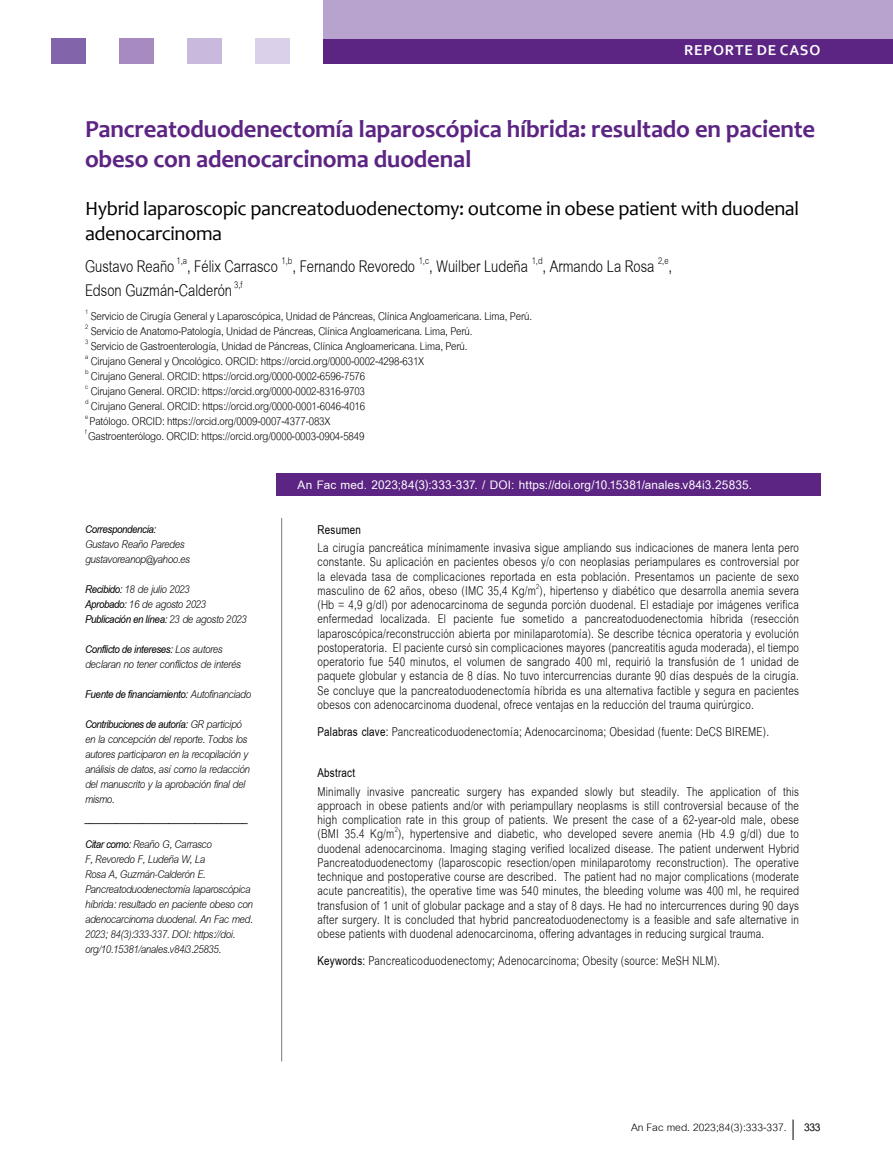
<style>
.page{position:relative;width:893px;height:1174px;background:#fff}
.page>*{position:absolute;margin:0;border:0;box-sizing:border-box;transform-origin:0 0}
.t1{font:24.75px/24px "Cordia UPC";color:#000;scale:.8 1}
.t2{font:700 24.75px/29.7px "Candara";letter-spacing:-.01em;color:#5c2483}
.t3{font:20.25px/24.3px "Candara";letter-spacing:-.02em;color:#000}
.t4{font:18.75px/14.2px "Cordia UPC";letter-spacing:.015em;color:#000;text-align:justify;scale:.8 1}
.t5{font:700 18.75px "Cordia UPC";letter-spacing:.015em;color:#000;scale:.8 1}
.t6{font:700 18px "Cordia UPC";letter-spacing:.005em;color:#fff}
.t7{font:16.5px/15px "Cordia UPC";letter-spacing:-.01em;color:#000;scale:.9 1}
.t8{font:italic 16.5px/15px "Cordia UPC";letter-spacing:-.025em;color:#000;scale:.9 1}
.t9{font:italic 700 16.5px/30px "Cordia UPC";letter-spacing:-.025em;color:#000;scale:.9 1}
.t10{font:15.75px "Cordia UPC";color:#000}
.t11{font:700 15px "Corbel";letter-spacing:.05em;color:#fff}
.s1{font-weight:700}
.s2{font-weight:400}
</style>
<div class="page">
<div style="left:51px;top:38px;width:34px;height:26px;background:#8164a9"></div>
<div style="left:255px;top:38px;width:34px;height:26px;background:#dbd0e9"></div>
<div style="left:187px;top:38px;width:34px;height:26px;background:#c9b9dc"></div>
<div style="left:119px;top:38px;width:34px;height:26px;background:#a78ac0"></div>
<div style="left:323px;top:38px;width:570px;height:26px;background:#5c2483"></div>
<div style="left:323px;top:0;width:570px;height:38px;background:#b8a2ce"></div>
<svg style="left:793px;top:1119px;width:1px;height:21px"></svg>
<div style="left:276px;top:473px;width:545px;height:23px;background:#5c2483"></div>
<hr style="left:281px;top:518px;width:1px;height:543px;background:#7c7b7b">
<p class="t11" style="left:684px;top:41px;width:138px">REPORTE DE CASO</p>
<h1 class="t2" style="left:85px;top:114px;width:732px">Pancreatoduodenectomía laparoscópica híbrida: resultado en paciente obeso con adenocarcinoma duodenal</h1>
<p class="t3" style="left:85px;top:196px;width:716px">Hybrid laparoscopic pancreatoduodenectomy: outcome in obese patient with duodenal adenocarcinoma</p>
<h1 class="t1" style="left:85px;top:255px;width:735px">Gustavo Reaño <sup>1,a</sup>, Félix Carrasco <sup>1,b</sup>, Fernando Revoredo <sup>1,c</sup>, Wuilber Ludeña <sup>1,d</sup>, Armando La Rosa <sup>2,e</sup>,<br>Edson Guzmán-Calderón <sup>3,f</sup></h1>
<p class="t7" style="left:85px;top:309px;width:498px"><sup>1</sup> Servicio de Cirugía General y Laparoscópica, Unidad de Páncreas, Clínica Angloamericana. Lima, Perú.<br><sup>2</sup> Servicio de Anatomo-Patología, Unidad de Páncreas, Clínica Angloamericana. Lima, Perú.<br><sup>3</sup> Servicio de Gastroenterología, Unidad de Páncreas, Clínica Angloamericana. Lima, Perú.<br><sup>a</sup> Cirujano General y Oncológico. ORCID: https://orcid.org/0000-0002-4298-631X<br><sup>b</sup> Cirujano General. ORCID: https://orcid.org/0000-0002-6596-7576<br><sup>c</sup> Cirujano General. ORCID: https://orcid.org/0000-0002-8316-9703<br><sup>d</sup> Cirujano General. ORCID: https://orcid.org/0000-0001-6046-4016<br><sup>e</sup> Patólogo. ORCID: https://orcid.org/0009-0007-4377-083X<br><sup>f</sup> Gastroenterólogo. ORCID: https://orcid.org/0000-0003-0904-5849</p>
<p class="t9" style="left:85px;top:514px;width:81px">Correspondencia:</p>
<p class="t8" style="left:85px;top:536px;width:118px">Gustavo Reaño Paredes gustavoreanop@yahoo.es</p>
<p class="t8" style="left:85px;top:581px;width:181px"><span class="s1">Recibido:</span> 18 de julio 2023<br><span class="s1">Aprobado:</span> 16 de agosto 2023<br><span class="s1">Publicación en línea:</span> 23 de agosto 2023</p>
<p class="t8" style="left:85px;top:641px;width:175px"><span class="s1">Conflicto de intereses:</span> Los autores declaran no tener conflictos de interés</p>
<p class="t9" style="left:85px;top:679px;width:186px">Fuente de financiamiento: <span class="s2">Autofinanciado<br></span>Contribuciones de autoría: <span class="s2">GR participó</span></p>
<p class="t8" style="left:85px;top:731px;width:185px">en la concepción del reporte. Todos los autores participaron en la recopilación y análisis de datos, así como la redacción del manuscrito y la aprobación final del mismo.</p>
<p class="t9" style="left:85px;top:806px;width:183px;line-height:25.5px">_______________________________<br>Citar como: <span class="s2">Reaño G, Carrasco</span></p>
<p class="t8" style="left:85px;top:851px;width:188px">F, Revoredo F, Ludeña W, La<br>Rosa A, Guzmán-Calderón E.<br>Pancreatoduodenectomía laparoscópica híbrida: resultado en paciente obeso con adenocarcinoma duodenal. An Fac med.<br>2023; 84(3):333-337. DOI: https://doi. org/10.15381/anales.v84i3.25835.</p>
<p class="t6" style="left:298px;top:473px;width:456px">An Fac med. 2023;84(3):333-337. / DOI: https://doi.org/10.15381/anales.v84i3.25835.</p>
<p class="t5" style="left:317px;top:518px;width:56px">Resumen</p>
<p class="t4" style="left:317px;top:541px;width:603px">La cirugía pancreática mínimamente invasiva sigue ampliando sus indicaciones de manera lenta pero constante. Su aplicación en pacientes obesos y/o con neoplasias periampulares es controversial por la elevada tasa de complicaciones reportada en esta población. Presentamos un paciente de sexo masculino de 62 años, obeso (IMC 35,4 Kg/m<sup>2</sup>), hipertenso y diabético que desarrolla anemia severa (Hb = 4,9 g/dl) por adenocarcinoma de segunda porción duodenal. El estadiaje por imágenes verifica enfermedad localizada. El paciente fue sometido a pancreatoduodenectomia híbrida (resección laparoscópica/reconstrucción abierta por minilaparotomía). Se describe técnica operatoria y evolución postoperatoria. El paciente cursó sin complicaciones mayores (pancreatitis aguda moderada), el tiempo operatorio fue 540 minutos, el volumen de sangrado 400 ml, requirió la transfusión de 1 unidad de paquete globular y estancia de 8 días. No tuvo intercurrencias durante 90 días después de la cirugía.<br>Se concluye que la pancreatoduodenectomía híbrida es una alternativa factible y segura en pacientes obesos con adenocarcinoma duodenal, ofrece ventajas en la reducción del trauma quirúrgico.</p>
<p class="t4" style="left:317px;top:711px;width:566px;line-height:41.2px"><span class="s1">Palabras clave:</span> Pancreaticoduodenectomía; Adenocarcinoma; Obesidad (fuente: DeCS BIREME).<br><span class="s1">Abstract</span></p>
<p class="t4" style="left:317px;top:784px;width:603px">Minimally invasive pancreatic surgery has expanded slowly but steadily. The application of this approach in obese patients and/or with periampullary neoplasms is still controversial because of the high complication rate in this group of patients. We present the case of a 62-year-old male, obese (BMI 35.4 Kg/m<sup>2</sup>), hypertensive and diabetic, who developed severe anemia (Hb 4.9 g/dl) due to duodenal adenocarcinoma. Imaging staging verified localized disease. The patient underwent Hybrid Pancreatoduodenectomy (laparoscopic resection/open minilaparotomy reconstruction). The operative technique and postoperative course are described. The patient had no major complications (moderate acute pancreatitis), the operative time was 540 minutes, the bleeding volume was 400 ml, he required transfusion of 1 unit of globular package and a stay of 8 days. He had no intercurrences during 90 days after surgery. It is concluded that hybrid pancreatoduodenectomy is a feasible and safe alternative in obese patients with duodenal adenocarcinoma, offering advantages in reducing surgical trauma.</p>
<p class="t4" style="left:317px;top:954px;width:505px"><span class="s1">Keywords:</span> Pancreaticoduodenectomy; Adenocarcinoma; Obesity (source: MeSH NLM).</p>
<p class="t10" style="left:631px;top:1117px;width:191px">An Fac med. 2023;84(3):333-337. <span class="s1">333</span></p>
</div>
